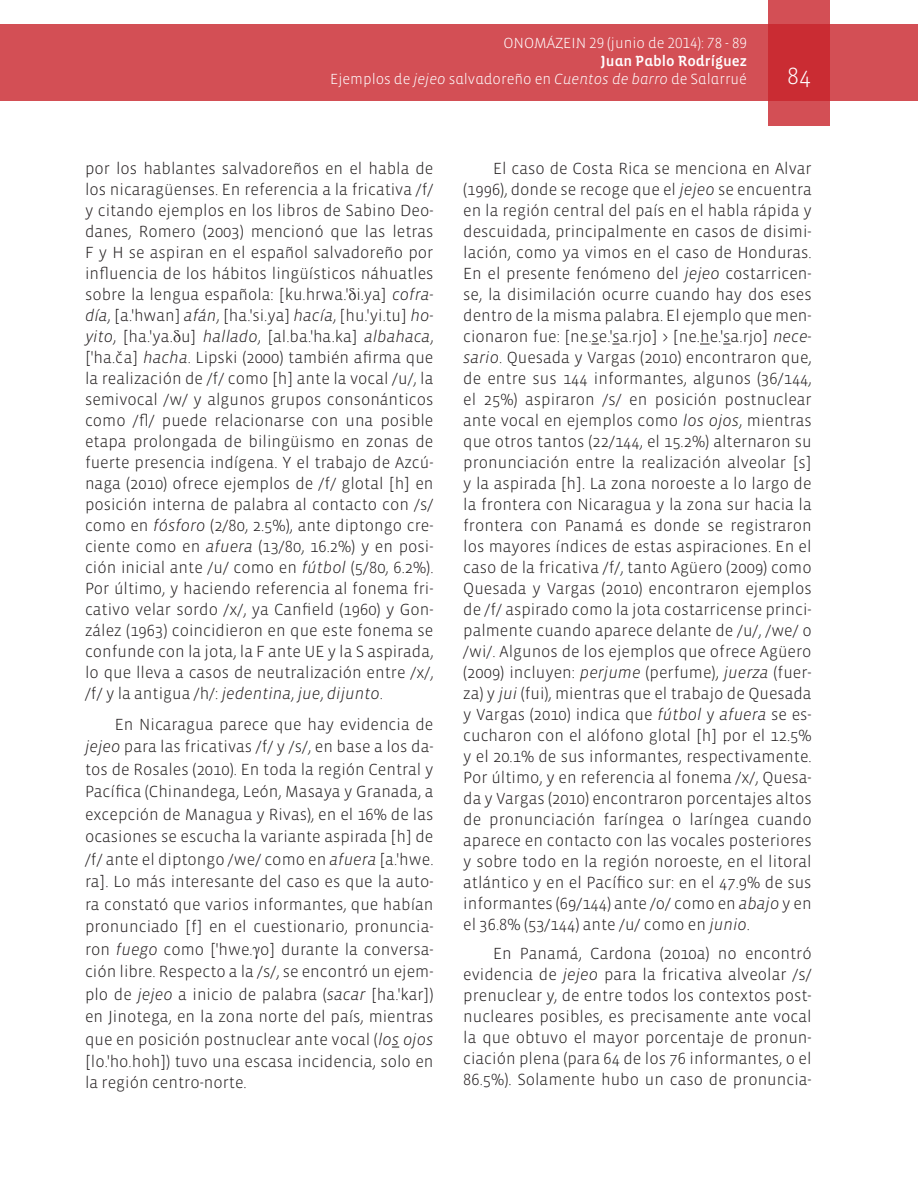
<style>
.page{position:relative;width:918px;height:1188px;background:#fff}
.page>*{position:absolute;margin:0;border:0;box-sizing:border-box;transform-origin:0 0}
.t1{font:300 24px "Vista Sans";color:#fff}
.Textos{font:300 16.5px/21px "Vista Sans";color:#231f20;text-align:justify}
.t2{font:300 15px "Vista Sans Alt";color:#fff}
.t3{font:15px "Vista Sans Alt Med";color:#fff}
.s1{font-family:"Vista Sans Alt Light Ita";font-weight:400}
.s2{font-family:"Junicode";font-weight:400}
.s3{font-style:italic}
.s4{font-family:"Junicode";font-weight:400;font-size:19.5px}
</style>
<div class="page">
<div style="left:0;top:25px;width:918px;height:76px;background:#d34f55"></div>
<svg style="left:768px;top:0;width:62px;height:126px;background:#cd3940"></svg>
<p class="t2" style="left:503px;top:36px;width:245px">ONOMÁZEIN 29 (junio de 2014): 78 - 89</p>
<p class="t3" style="left:601px;top:54px;width:148px">Juan Pablo Rodríguez</p>
<p class="t2" style="left:330px;top:72px;width:418px">Ejemplos de <span class="s1">jejeo</span> salvadoreño en <span class="s1">Cuentos de barro</span> de Salarrué</p>
<h1 class="t1" style="left:787px;top:64px;width:25px">84</h1>
<p class="Textos" style="left:85px;top:158px;width:350px">por los hablantes salvadoreños en el habla de los nicaragüenses. En referencia a la fricativa /f/ y citando ejemplos en los libros de Sabino Deo&shy;danes, Romero (2003) mencionó que las letras F y H se aspiran en el español salvadoreño por influencia de los hábitos lingüísticos náhuatles sobre la lengua española: [ku.hrwa.'<span class="s2">ẟ</span>i.ya] <span class="s3">cofra&shy;día</span>, [a.'hwan] <span class="s3">afán</span>, [ha.'si.ya] <span class="s3">hacía</span>, [hu.'yi.tu] <span class="s3">ho&shy;yito</span>, [ha.'ya.<span class="s2">ẟ</span>u] <span class="s3">hallado</span>, [al.ba.'ha.ka] <span class="s3">albahaca</span>, ['ha.cˇa] <span class="s3">hacha</span>. Lipski (2000) también afirma que la realización de /f/ como [h] ante la vocal /u/, la semivocal /w/ y algunos grupos consonánticos como /fl/ puede relacionarse con una posible etapa prolongada de bilingüismo en zonas de fuerte presencia indígena. Y el trabajo de Azcú&shy;naga (2010) ofrece ejemplos de /f/ glotal [h] en posición interna de palabra al contacto con /s/ como en <span class="s3">fósforo</span> (2/80, 2.5%), ante diptongo cre&shy;ciente como en <span class="s3">afuera</span> (13/80, 16.2%) y en posi&shy;ción inicial ante /u/ como en <span class="s3">fútbol</span> (5/80, 6.2%).<br>Por último, y haciendo referencia al fonema fri&shy;cativo velar sordo /x/, ya Canfield (1960) y Gon&shy;zález (1963) coincidieron en que este fonema se confunde con la jota, la F ante UE y la S aspirada, lo que lleva a casos de neutralización entre /x/, /f/ y la antigua /h/: <span class="s3">jedentina</span>, <span class="s3">jue</span>, <span class="s3">dijunto</span>.</p>
<p class="Textos" style="left:85px;top:713px;width:350px;line-height:22.5px;text-indent:30px">En Nicaragua parece que hay evidencia de <span class="s3">jejeo</span> para las fricativas /f/ y /s/, en base a los da&shy;tos de Rosales (2010). En toda la región Central y Pacífica (Chinandega, León, Masaya y Granada, a excepción de Managua y Rivas), en el 16% de las ocasiones se escucha la variante aspirada [h] de /f/ ante el diptongo /we/ como en <span class="s3">afuera</span> [a.'hwe. ra]. Lo más interesante del caso es que la auto&shy;ra constató que varios informantes, que habían pronunciado [f] en el cuestionario, pronuncia&shy;ron <span class="s3">fuego</span> como ['hwe.<span class="s4">γ</span>o] durante la conversa&shy;ción libre. Respecto a la /s/, se encontró un ejem&shy;plo de <span class="s3">jejeo</span> a inicio de palabra (<span class="s3">sacar</span> [ha.'kar]) en Jinotega, en la zona norte del país, mientras que en posición postnuclear ante vocal (<span class="s3">los ojos </span>[lo.'ho.hoh]) tuvo una escasa incidencia, solo en</p>
<p class="Textos" style="left:85px;top:1073px;width:163px">la región centro-norte.</p>
<p class="Textos" style="left:463px;top:158px;width:350px;text-indent:30px">El caso de Costa Rica se menciona en Alvar (1996), donde se recoge que el <span class="s3">jejeo</span> se encuentra en la región central del país en el habla rápida y descuidada, principalmente en casos de disimi&shy;lación, como ya vimos en el caso de Honduras.<br>En el presente fenómeno del <span class="s3">jejeo</span> costarricen&shy;se, la disimilación ocurre cuando hay dos eses dentro de la misma palabra. El ejemplo que men&shy;cionaron fue: [ne.se.'sa.rjo] &gt; [ne.he.'sa.rjo] <span class="s3">nece&shy;sario</span>. Quesada y Vargas (2010) encontraron que, de entre sus 144 informantes, algunos (36/144, el 25%) aspiraron /s/ en posición postnuclear ante vocal en ejemplos como <span class="s3">los ojos</span>, mientras que otros tantos (22/144, el 15.2%) alternaron su pronunciación entre la realización alveolar [s] y la aspirada [h]. La zona noroeste a lo largo de la frontera con Nicaragua y la zona sur hacia la frontera con Panamá es donde se registraron los mayores índices de estas aspiraciones. En el caso de la fricativa /f/, tanto Agüero (2009) como Quesada y Vargas (2010) encontraron ejemplos de /f/ aspirado como la jota costarricense princi&shy;palmente cuando aparece delante de /u/, /we/ o /wi/. Algunos de los ejemplos que ofrece Agüero (2009) incluyen: <span class="s3">perjume</span> (perfume), <span class="s3">juerza</span> (fuer&shy;za) y <span class="s3">jui</span> (fui), mientras que el trabajo de Quesada y Vargas (2010) indica que <span class="s3">fútbol</span> y <span class="s3">afuera</span> se es&shy;cucharon con el alófono glotal [h] por el 12.5% y el 20.1% de sus informantes, respectivamente.<br>Por último, y en referencia al fonema /x/, Quesa&shy;da y Vargas (2010) encontraron porcentajes altos de pronunciación faríngea o laríngea cuando aparece en contacto con las vocales posteriores y sobre todo en la región noroeste, en el litoral atlántico y en el Pacífico sur: en el 47.9% de sus informantes (69/144) ante /o/ como en <span class="s3">abajo</span> y en el 36.8% (53/144) ante /u/ como en <span class="s3">junio</span>.</p>
<p class="Textos" style="left:463px;top:944px;width:350px;text-indent:30px">En Panamá, Cardona (2010a) no encontró evidencia de <span class="s3">jejeo</span> para la fricativa alveolar /s/ prenuclear y, de entre todos los contextos post&shy;nucleares posibles, es precisamente ante vocal la que obtuvo el mayor porcentaje de pronun&shy;ciación plena (para 64 de los 76 informantes, o el 86.5%). Solamente hubo un caso de pronuncia-</p>
</div>
